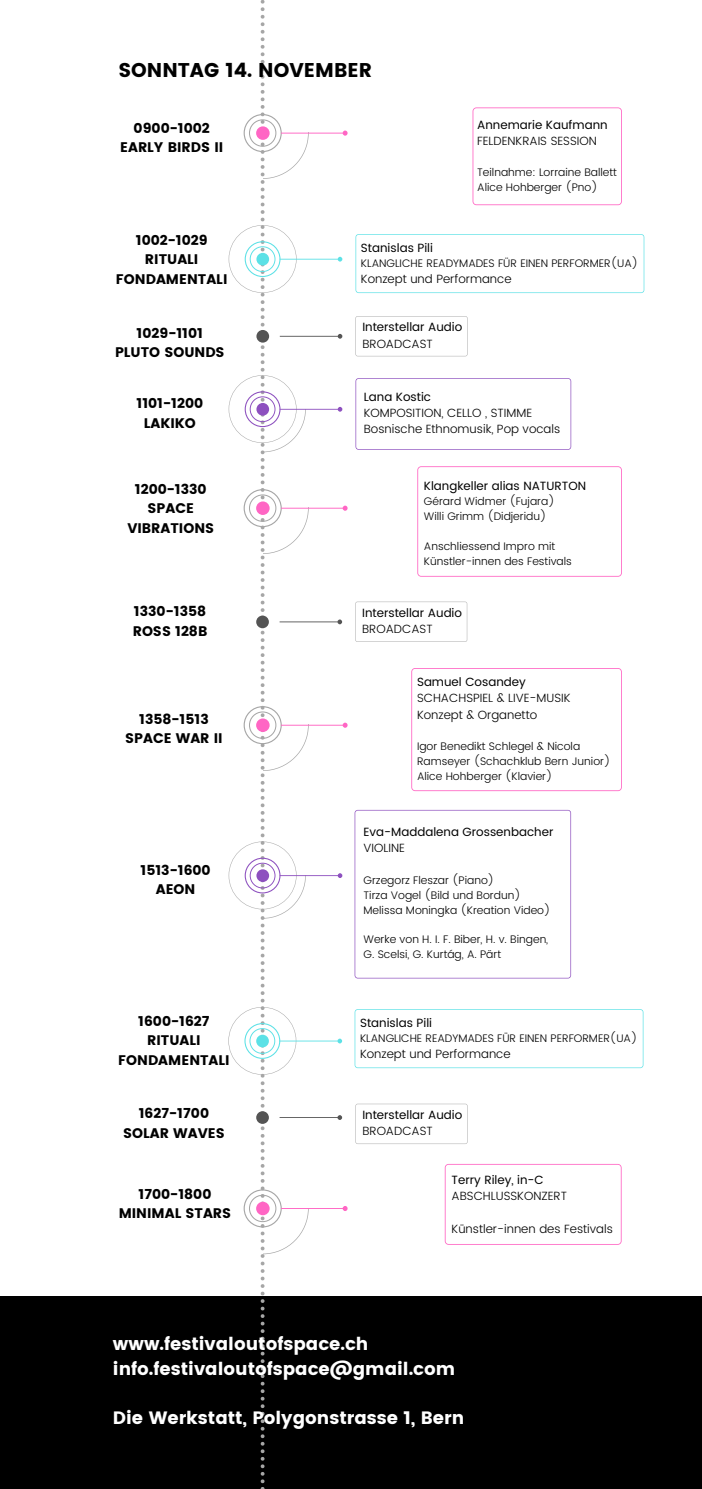
<style>
.page{position:relative;width:702px;height:1489px;background:#fff}
.page>*{position:absolute;margin:0;border:0;box-sizing:border-box;transform-origin:0 0}
.t1{font:19.75px "Poppins";color:#000}
.t2{font:18px "Poppins";color:#fff}
.t3{font:14px/19.5px "Poppins";color:#000;text-align:center}
.t4{font:300 12px "Poppins";color:#000}
.t5{font:12px "Poppins";color:#000}
.t6{font:300 11px/15px "Poppins";color:#000}
</style>
<div class="page">
<div style="left:0;top:1297px;width:701px;height:192px;background:#000"></div>
<svg style="left:337px;top:257px;width:5px;height:5px"></svg>
<svg style="left:337px;top:407px;width:5px;height:5px"></svg>
<svg style="left:355px;top:378px;width:216px;height:72px"></svg>
<svg style="left:337px;top:873px;width:5px;height:5px"></svg>
<svg style="left:354px;top:810px;width:216px;height:168px"></svg>
<svg style="left:342px;top:1206px;width:5px;height:5px"></svg>
<svg style="left:444px;top:1164px;width:177px;height:81px"></svg>
<svg style="left:337px;top:334px;width:5px;height:5px"></svg>
<svg style="left:472px;top:107px;width:149px;height:98px"></svg>
<svg style="left:342px;top:131px;width:5px;height:5px"></svg>
<svg style="left:417px;top:466px;width:204px;height:111px"></svg>
<svg style="left:342px;top:506px;width:5px;height:5px"></svg>
<svg style="left:411px;top:668px;width:210px;height:123px"></svg>
<svg style="left:337px;top:1115px;width:5px;height:5px"></svg>
<svg style="left:337px;top:1038px;width:5px;height:5px"></svg>
<svg style="left:228px;top:0;width:80px;height:1489px"></svg>
<svg style="left:342px;top:723px;width:5px;height:5px"></svg>
<svg style="left:355px;top:316px;width:112px;height:40px"></svg>
<svg style="left:355px;top:1104px;width:112px;height:40px"></svg>
<div style="left:256px;top:615px;width:13px;height:13px;background:#545454;border-radius:50%"></div>
<svg style="left:337px;top:619px;width:5px;height:5px"></svg>
<svg style="left:355px;top:602px;width:112px;height:40px"></svg>
<svg style="left:355px;top:234px;width:289px;height:59px"></svg>
<svg style="left:354px;top:1009px;width:289px;height:59px"></svg>
<p class="t1" style="left:118px;top:59px;width:255px">SONNTAG 14. NOVEMBER</p>
<p class="t3" style="left:134px;top:118px;width:78px">0900-1002</p>
<p class="t3" style="left:120px;top:138px;width:105px">EARLY BIRDS II</p>
<p class="t5" style="left:477px;top:118px;width:132px">Annemarie Kaufmann</p>
<p class="t4" style="left:477px;top:134px;width:121px">FELDENKRAIS SESSION</p>
<p class="t6" style="left:477px;top:165px;width:141px">Teilnahme: Lorraine Ballett</p>
<p class="t6" style="left:477px;top:180px;width:122px">Alice Hohberger (Pno)</p>
<p class="t3" style="left:136px;top:230px;width:73px">1002-1029</p>
<p class="t3" style="left:145px;top:250px;width:55px">RITUALI</p>
<p class="t3" style="left:116px;top:269px;width:113px">FONDAMENTALI</p>
<p class="t3" style="left:136px;top:323px;width:68px">1029-1101</p>
<p class="t3" style="left:115px;top:342px;width:111px">PLUTO SOUNDS</p>
<p class="t3" style="left:136px;top:394px;width:68px">1101-1200</p>
<p class="t3" style="left:144px;top:413px;width:54px">LAKIKO</p>
<p class="t3" style="left:135px;top:479px;width:73px">1200-1330</p>
<p class="t3" style="left:127px;top:499px;width:88px">SPACE<br>VIBRATIONS</p>
<p class="t3" style="left:134px;top:602px;width:74px">1330-1358</p>
<p class="t3" style="left:133px;top:621px;width:76px">ROSS 128B</p>
<p class="t3" style="left:139px;top:709px;width:71px">1358-1513</p>
<p class="t3" style="left:125px;top:729px;width:99px">SPACE WAR II</p>
<p class="t3" style="left:140px;top:860px;width:72px">1513-1600</p>
<p class="t3" style="left:156px;top:879px;width:41px">AEON</p>
<p class="t3" style="left:138px;top:1011px;width:73px">1600-1627</p>
<p class="t3" style="left:147px;top:1031px;width:55px">RITUALI</p>
<p class="t3" style="left:118px;top:1050px;width:113px">FONDAMENTALI</p>
<p class="t3" style="left:139px;top:1104px;width:72px">1627-1700</p>
<p class="t3" style="left:123px;top:1123px;width:103px">SOLAR WAVES</p>
<p class="t3" style="left:138px;top:1184px;width:74px">1700-1800</p>
<p class="t3" style="left:119px;top:1204px;width:114px">MINIMAL STARS</p>
<p class="t5" style="left:361px;top:241px;width:74px">Stanislas Pili</p>
<p class="t6" style="left:361px;top:255px;width:279px">KLANGLICHE READYMADES FÜR EINEN PERFORMER(UA)</p>
<p class="t4" style="left:361px;top:272px;width:152px">Konzept und Performance</p>
<p class="t5" style="left:362px;top:320px;width:101px">Interstellar Audio</p>
<p class="t4" style="left:362px;top:336px;width:72px">BROADCAST</p>
<p class="t5" style="left:363px;top:389px;width:69px">Lana Kostic</p>
<p class="t4" style="left:363px;top:406px;width:170px">KOMPOSITION, CELLO , STIMME</p>
<p class="t4" style="left:363px;top:422px;width:198px">Bosnische Ethnomusik, Pop vocals</p>
<p class="t5" style="left:423px;top:479px;width:163px">Klangkeller alias NATURTON</p>
<p class="t6" style="left:423px;top:494px;width:132px">Gérard Widmer (Fujara)</p>
<p class="t6" style="left:423px;top:509px;width:124px">Willi Grimm (Didjeridu)</p>
<p class="t6" style="left:423px;top:538px;width:133px">Anschliessend Impro mit</p>
<p class="t6" style="left:423px;top:553px;width:149px">Künstler-innen des Festivals</p>
<p class="t5" style="left:362px;top:606px;width:101px">Interstellar Audio</p>
<p class="t4" style="left:362px;top:622px;width:72px">BROADCAST</p>
<p class="t5" style="left:417px;top:675px;width:110px">Samuel Cosandey</p>
<p class="t4" style="left:417px;top:691px;width:155px">SCHACHSPIEL &amp; LIVE-MUSIK</p>
<p class="t4" style="left:417px;top:707px;width:122px">Konzept &amp; Organetto</p>
<p class="t6" style="left:417px;top:738px;width:195px">Igor Benedikt Schlegel &amp; Nicola<br>Ramseyer (Schachklub Bern Junior)</p>
<p class="t6" style="left:417px;top:768px;width:137px">Alice Hohberger (Klavier)</p>
<p class="t5" style="left:363px;top:825px;width:191px">Eva-Maddalena Grossenbacher</p>
<p class="t4" style="left:363px;top:841px;width:43px">VIOLINE</p>
<p class="t6" style="left:363px;top:872px;width:132px">Grzegorz Fleszar (Piano)</p>
<p class="t6" style="left:363px;top:887px;width:159px">Tirza Vogel (Bild und Bordun)</p>
<p class="t6" style="left:363px;top:902px;width:188px">Melissa Moningka (Kreation Video)</p>
<p class="t6" style="left:363px;top:932px;width:186px">Werke von H. I. F. Biber, H. v. Bingen,</p>
<p class="t6" style="left:363px;top:947px;width:139px">G. Scelsi, G. Kurtág, A. Pärt</p>
<p class="t5" style="left:360px;top:1015px;width:74px">Stanislas Pili</p>
<p class="t6" style="left:360px;top:1030px;width:279px">KLANGLICHE READYMADES FÜR EINEN PERFORMER(UA)</p>
<p class="t4" style="left:360px;top:1047px;width:152px">Konzept und Performance</p>
<p class="t5" style="left:362px;top:1108px;width:101px">Interstellar Audio</p>
<p class="t4" style="left:362px;top:1124px;width:72px">BROADCAST</p>
<p class="t5" style="left:451px;top:1173px;width:94px">Terry Riley, in-C</p>
<p class="t4" style="left:451px;top:1189px;width:117px">ABSCHLUSSKONZERT</p>
<p class="t4" style="left:451px;top:1222px;width:163px">Künstler-innen des Festivals</p>
<p class="t2" style="left:113px;top:1333px;width:257px">www.festivaloutofspace.ch</p>
<p class="t2" style="left:113px;top:1358px;width:343px">info.festivaloutofspace@gmail.com</p>
<p class="t2" style="left:113px;top:1407px;width:352px">Die Werkstatt, Polygonstrasse 1, Bern</p>
</div>
